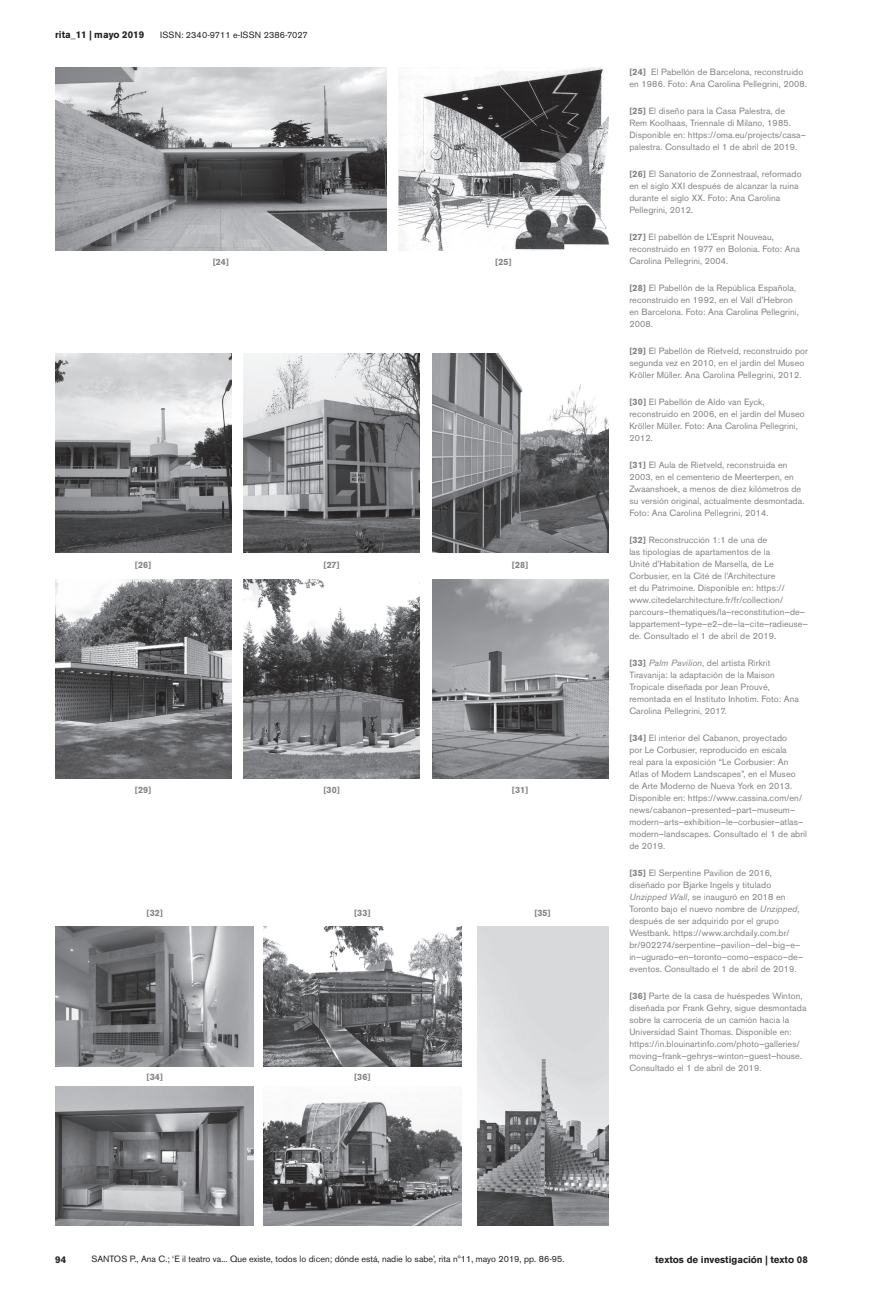
<style>
.page{position:relative;width:876px;height:1302px;background:#fff}
.page>*{position:absolute;margin:0;border:0;box-sizing:border-box;transform-origin:0 0}
.t1{font:700 9.75px "Akzidenz Grotesk BE";color:#231f20}
.t2{font:9px/12px "Akzidenz Grotesk BE";letter-spacing:.01em;color:#808285}
.t3{font:9px "Akzidenz Grotesk BE";color:#231f20}
.t4{font:700 9px "Akzidenz Grotesk BE";color:#808285}
.t5{font:9px "Akzidenz Grotesk BE";letter-spacing:.02em;color:#231f20}
.s1{font-weight:700}
.s2{font-style:italic}
</style>
<div class="page">
<img style="left:55px;top:68px;width:332px;height:182px">
<img style="left:399px;top:68px;width:209px;height:182px">
<img style="left:55px;top:580px;width:176px;height:198px">
<img style="left:244px;top:580px;width:176px;height:198px">
<img style="left:432px;top:580px;width:176px;height:198px">
<img style="left:55px;top:353px;width:176px;height:199px">
<img style="left:244px;top:353px;width:176px;height:199px">
<img style="left:432px;top:353px;width:176px;height:199px">
<img style="left:56px;top:926px;width:198px;height:140px">
<img style="left:263px;top:926px;width:198px;height:140px">
<img style="left:56px;top:1086px;width:198px;height:139px">
<img style="left:477px;top:926px;width:131px;height:299px">
<img style="left:263px;top:1101px;width:198px;height:124px">
<p class="t1" style="left:55px;top:29px;width:90px">rita_11 | mayo 2019</p>
<p class="t5" style="left:160px;top:30px;width:149px">ISSN: 2340-9711 e-ISSN 2386-7027</p>
<p class="t4" style="left:213px;top:256px;width:18px">[24]</p>
<p class="t4" style="left:495px;top:256px;width:18px">[25]</p>
<p class="t4" style="left:135px;top:560px;width:18px">[26]</p>
<p class="t4" style="left:323px;top:560px;width:18px">[27]</p>
<p class="t4" style="left:512px;top:560px;width:18px">[28]</p>
<p class="t4" style="left:135px;top:784px;width:18px">[29]</p>
<p class="t4" style="left:323px;top:784px;width:18px">[30]</p>
<p class="t4" style="left:512px;top:784px;width:18px">[31]</p>
<p class="t4" style="left:147px;top:907px;width:18px">[32]</p>
<p class="t4" style="left:354px;top:907px;width:18px">[33]</p>
<p class="t4" style="left:146px;top:1070px;width:18px">[34]</p>
<p class="t4" style="left:354px;top:1070px;width:18px">[36]</p>
<p class="t4" style="left:534px;top:907px;width:18px">[35]</p>
<p class="t2" style="left:629px;top:65px;width:179px"><span class="s1">[24]</span> El Pabellón de Barcelona, reconstruido en 1986. Foto: Ana Carolina Pellegrini, 2008.</p>
<p class="t2" style="left:629px;top:104px;width:178px"><span class="s1">[25]</span> El diseño para la Casa Palestra, de<br>Rem Koolhaas, Triennale di Milano, 1985.<br>Disponible en: https://oma.eu/projects/casa– palestra. Consultado el 1 de abril de 2019.</p>
<p class="t2" style="left:629px;top:167px;width:174px"><span class="s1">[26]</span> El Sanatorio de Zonnestraal, reformado en el siglo XXI después de alcanzar la ruina durante el siglo XX. Foto: Ana Carolina Pellegrini, 2012.</p>
<p class="t2" style="left:629px;top:230px;width:172px"><span class="s1">[27]</span> El pabellón de L’Esprit Nouveau, reconstruido en 1977 en Bolonia. Foto: Ana<br>Carolina Pellegrini, 2004.</p>
<p class="t2" style="left:629px;top:281px;width:171px"><span class="s1">[28]</span> El Pabellón de la República Española, reconstruido en 1992, en el Vall d’Hebron en Barcelona. Foto: Ana Carolina Pellegrini, 2008.</p>
<p class="t2" style="left:629px;top:344px;width:180px"><span class="s1">[29]</span> El Pabellón de Rietveld, reconstruido por segunda vez en 2010, en el jardín del Museo<br>Kröller Müller. Ana Carolina Pellegrini, 2012.</p>
<p class="t2" style="left:629px;top:395px;width:177px"><span class="s1">[30]</span> El Pabellón de Aldo van Eyck, reconstruido en 2006, en el jardín del Museo<br>Kröller Müller. Foto: Ana Carolina Pellegrini,<br>2012.</p>
<p class="t2" style="left:629px;top:458px;width:177px"><span class="s1">[31]</span> El Aula de Rietveld, reconstruida en 2003, en el cementerio de Meerterpen, en Zwaanshoek, a menos de diez kilómetros de su versión original, actualmente desmontada.<br>Foto: Ana Carolina Pellegrini, 2014.</p>
<p class="t2" style="left:629px;top:533px;width:180px"><span class="s1">[32]</span> Reconstrucción 1:1 de una de<br>las tipologías de apartamentos de la<br>Unité d’Habitation de Marsella, de Le Corbusier, en la Cité de l’Architecture<br>et du Patrimoine. Disponible en: https:// www.citedelarchitecture.fr/fr/collection/ parcours–thematiques/la–reconstitution–de– lappartement–type–e2–de–la–cite–radieuse– de. Consultado el 1 de abril de 2019.</p>
<p class="t2" style="left:629px;top:656px;width:171px"><span class="s1">[33]</span> <span class="s2">Palm Pavilion</span>, del artista Rirkrit Tiravanija: la adaptación de la Maison Tropicale diseñada por Jean Prouvé, remontada en el Instituto Inhotim. Foto: Ana Carolina Pellegrini, 2017.</p>
<p class="t2" style="left:629px;top:731px;width:179px"><span class="s1">[34]</span> El interior del Cabanon, proyectado<br>por Le Corbusier, reproducido en escala<br>real para la exposición “Le Corbusier: An Atlas of Modern Landscapes”, en el Museo de Arte Moderno de Nueva York en 2013.<br>Disponible en: https://www.cassina.com/en/ news/cabanon–presented–part–museum– modern–arts–exhibition–le–corbusier–atlas– modern–landscapes. Consultado el 1 de abril de 2019.</p>
<p class="t2" style="left:629px;top:866px;width:175px"><span class="s1">[35]</span> El Serpentine Pavilion de 2016, diseñado por Bjarke Ingels y titulado <span class="s2">Unzipped Wall</span>, se inauguró en 2018 en Toronto bajo el nuevo nombre de <span class="s2">Unzipped</span>, después de ser adquirido por el grupo Westbank. https://www.archdaily.com.br/ br/902274/serpentine–pavilion–del–big–e– in–ugurado–en–toronto–como–espaco–de– eventos. Consultado el 1 de abril de 2019.</p>
<p class="t2" style="left:629px;top:989px;width:179px"><span class="s1">[36]</span> Parte de la casa de huéspedes Winton, diseñada por Frank Gehry, sigue desmontada sobre la carrocería de un camión hacia la Universidad Saint Thomas. Disponible en: https://in.blouinartinfo.com/photo–galleries/ moving–frank–gehrys–winton–guest–house.<br>Consultado el 1 de abril de 2019.</p>
<p class="t1" style="left:55px;top:1253px;width:13px">94</p>
<p class="t3" style="left:91px;top:1253px;width:475px">SANTOS P., Ana C.; ‘E il teatro va... Que existe, todos lo dicen; dónde está, nadie lo sabe’, rita nº11, mayo 2019, pp. 86-95.</p>
<p class="t1" style="left:655px;top:1253px;width:154px">textos de investigación | texto 08</p>
</div>
